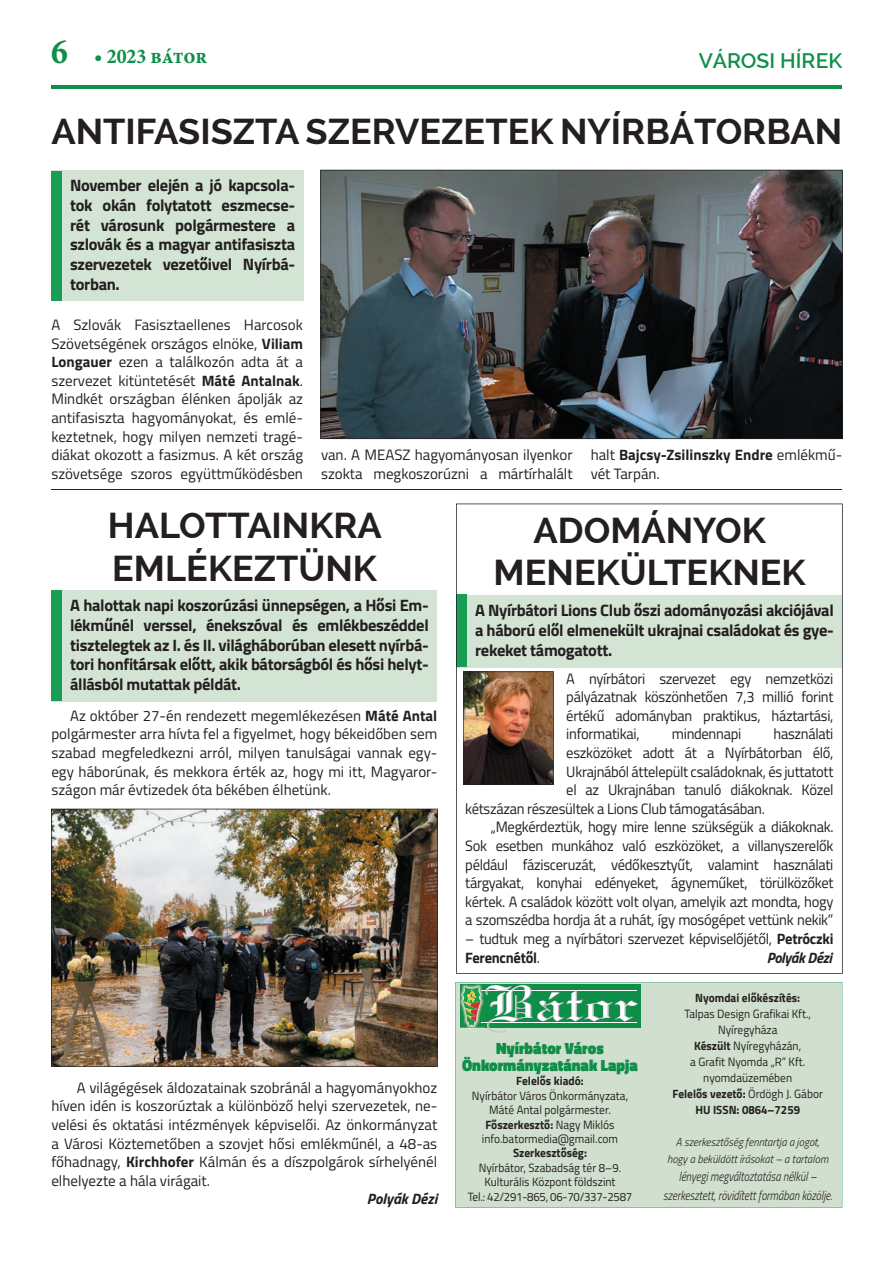
<style>
.page{position:relative;width:893px;height:1263px;background:#fff}
.page>*{position:absolute;margin:0;border:0;box-sizing:border-box;transform-origin:0 0}
.t1{font:700 36px/43.2px "Raleway";color:#231f20}
.t2{font:21px "Minion Pro Bold Cn Capt";letter-spacing:-.005em;color:#0e8e49}
.t3{font:600 21px "Raleway";color:#0e8e49}
.t4{font:700 16.5px/19.8px "Titillium";letter-spacing:-.02em;color:#231f20;text-align:justify}
.t5{font:900 16.5px/17.4px "Titillium";color:#0e8e49;text-align:center;scale:.92 1}
.t6{font:15px/18.6px "Titillium";letter-spacing:-.02em;color:#231f20;text-align:justify}
.t7{font:15px/18.6px "Titillium";color:#231f20}
.t8{font:italic 700 15px "Titillium";letter-spacing:-.015em;color:#231f20}
.t9{font:italic 300 13.05px/18.6px "Titillium";color:#231f20;text-align:center;scale:.82 1}
.t10{font:12px/16px "Titillium";color:#231f20;text-align:center;scale:.95 1}
.t11{font:700 12px "Titillium";color:#231f20;scale:.95 1}
.t12{font:italic 300 11.25px/16px "Titillium";color:#231f20;text-align:center;scale:.95 1}
.s1{font-size:35.55px}
.s2{font-weight:700}
</style>
<div class="page">
<hr style="left:51px;top:86px;width:791px;height:3px;background:#0e8e49">
<div style="left:51px;top:170px;width:253px;height:131px;background:#d3e4d4"></div>
<div style="left:51px;top:590px;width:386px;height:112px;background:#d3e4d4"></div>
<div style="left:51px;top:171px;width:11px;height:129px;background:#199f55"></div>
<div style="left:51px;top:590px;width:11px;height:111px;background:#199f55"></div>
<img style="left:320px;top:170px;width:523px;height:269px">
<img style="left:51px;top:809px;width:387px;height:258px">
<svg style="left:456px;top:503px;width:387px;height:471px"></svg>
<img style="left:463px;top:671px;width:91px;height:113px">
<hr style="left:51px;top:489px;width:791px;height:1px;background:#231f20">
<div style="left:455px;top:982px;width:387px;height:226px;background:#d0dfce"></div>
<div style="left:460px;top:984px;width:180px;height:43px;background:#0e8e49"></div>
<img style="left:459px;top:983px;width:26px;height:47px">
<img style="left:460px;top:984px;width:25px;height:43px">
<svg style="left:463px;top:985px;width:175px;height:47px"></svg>
<h2 class="t2" style="left:51px;top:42px;width:158px"><span class="s1">6</span> • 2023 bátor</h2>
<h2 class="t3" style="left:699px;top:48px;width:145px">VÁROSI HÍREK</h2>
<h1 class="t1" style="left:51px;top:110px;width:792px">ANTIFASISZTA SZERVEZETEK NYÍRBÁTORBAN</h1>
<p class="t4" style="left:70px;top:174px;width:227px">November elején a jó kapcsola&shy;tok okán folytatott eszmecse&shy;rét városunk polgármestere a szlovák és a magyar antifasiszta szervezetek vezetőivel Nyírbá&shy;torban.</p>
<p class="t6" style="left:51px;top:315px;width:253px">A Szlovák Fasisztaellenes Harcosok Szövetségének országos elnöke, <span class="s2">Viliam Longauer</span> ezen a találkozón adta át a szervezet kitüntetését <span class="s2">Máté Antalnak</span>.<br>Mindkét országban élénken ápolják az antifasiszta hagyományokat, és emlé&shy;keztetnek, hogy milyen nemzeti tragé&shy;diákat okozott a fasizmus. A két ország szövetsége szoros együttműködésben</p>
<p class="t7" style="left:321px;top:445px;width:253px">van. A MEASZ hagyományosan ilyenkor szokta megkoszorúzni a mártírhalált</p>
<p class="t7" style="left:591px;top:445px;width:253px">halt <span class="s2">Bajcsy-Zsilinszky Endre</span> emlékmű&shy;vét Tarpán.</p>
<h1 class="t1" style="left:108px;top:504px;width:275px">HALOTTAINKRA<br>EMLÉKEZTÜNK</h1>
<h1 class="t1" style="left:494px;top:510px;width:313px;line-height:42px;text-align:center">ADOMÁNYOK<br>MENEKÜLTEKNEK</h1>
<p class="t4" style="left:70px;top:594px;width:360px">A halottak napi koszorúzási ünnepségen, a Hősi Em&shy;lékműnél verssel, énekszóval és emlékbeszéddel tisztelegtek az I. és II. világháborúban elesett nyírbá&shy;tori honfitársak előtt, akik bátorságból és hősi helyt&shy;állásból mutattak példát.</p>
<p class="t4" style="left:475px;top:599px;width:360px">A Nyírbátori Lions Club őszi adományozási akciójával a háború elől elmenekült ukrajnai családokat és gye&shy;rekeket támogatott.</p>
<p class="t6" style="left:566px;top:668px;width:269px">A nyírbátori szervezet egy nemzetközi pályázatnak köszönhetően 7,3 millió forint értékű adományban praktikus, háztartási, informatikai,</p>
<p class="t6" style="left:51px;top:705px;width:387px;text-indent:19px">Az október 27-én rendezett megemlékezésen <span class="s2">Máté Antal </span>polgármester arra hívta fel a figyelmet, hogy békeidőben sem szabad megfeledkezni arról, milyen tanulságai vannak egy&shy;egy háborúnak, és mekkora érték az, hogy mi itt, Magyaror&shy;szágon már évtizedek óta békében élhetünk.</p>
<p class="t6" style="left:672px;top:724px;width:71px">mindennapi</p>
<p class="t6" style="left:773px;top:724px;width:61px">használati</p>
<p class="t6" style="left:566px;top:743px;width:269px">eszközöket adott át a Nyírbátorban élő,</p>
<p class="t6" style="left:566px;top:761px;width:269px">Ukrajnából áttelepült családoknak, és juttatott</p>
<p class="t6" style="left:566px;top:780px;width:269px">el az Ukrajnában tanuló diákoknak. Közel</p>
<p class="t6" style="left:465px;top:798px;width:301px">kétszázan részesültek a Lions Club támogatásában.</p>
<p class="t6" style="left:491px;top:817px;width:344px">„Megkérdeztük, hogy mire lenne szükségük a diákoknak.</p>
<p class="t6" style="left:465px;top:836px;width:370px">Sok esetben munkához való eszközöket, a villanyszerelők</p>
<p class="t6" style="left:465px;top:854px;width:370px">például fázisceruzát, védőkesztyűt, valamint használati</p>
<p class="t6" style="left:465px;top:873px;width:370px">tárgyakat, konyhai edényeket, ágyneműket, törülközőket</p>
<p class="t6" style="left:465px;top:891px;width:370px">kértek. A családok között volt olyan, amelyik azt mondta, hogy</p>
<p class="t6" style="left:465px;top:910px;width:370px">a szomszédba hordja át a ruhát, így mosógépet vettünk nekik”</p>
<p class="t6" style="left:465px;top:929px;width:370px">– tudtuk meg a nyírbátori szervezet képviselőjétől, <span class="s2">Petróczki<br>Ferencnétől</span>.</p>
<p class="t8" style="left:767px;top:945px;width:67px">Polyák Dézi</p>
<p class="t6" style="left:51px;top:1077px;width:387px;text-indent:26px">A világégések áldozatainak szobránál a hagyományokhoz híven idén is koszorúztak a különböző helyi szervezetek, ne&shy;velési és oktatási intézmények képviselői. Az önkormányzat a Városi Köztemetőben a szovjet hősi emlékműnél, a 48-as főhadnagy, <span class="s2">Kirchhofer</span> Kálmán és a díszpolgárok sírhelyénél elhelyezte a hála virágait.</p>
<p class="t8" style="left:367px;top:1187px;width:72px">Polyák Dézi</p>
<p class="t5" style="left:462px;top:1039px;width:193px">Nyírbátor Város<br>Önkormányzatának Lapja</p>
<p class="t11" style="left:516px;top:1072px;width:73px">Felelős kiadó:</p>
<p class="t10" style="left:472px;top:1088px;width:166px;line-height:14.4px">Nyírbátor Város Önkormányzata,<br>Máté Antal polgármester.<br><span class="s2">Főszerkesztő:</span> Nagy Miklós info.batormedia@gmail.com</p>
<p class="t11" style="left:513px;top:1144px;width:79px">Szerkesztőség:</p>
<p class="t10" style="left:468px;top:1160px;width:175px;line-height:14.4px">Nyírbátor, Szabadság tér 8–9.<br>Kulturális Központ földszint<br>Tel.: 42/291-865, 06-70/337-2587</p>
<p class="t11" style="left:695px;top:988px;width:112px">Nyomdai előkészítés:</p>
<p class="t10" style="left:672px;top:1005px;width:160px">Talpas Design Grafikai Kft.,<br>Nyíregyháza<br><span class="s2">Készült</span> Nyíregyházán,<br>a Grafit Nyomda „R” Kft. nyomdaüzemében<br><span class="s2">Felelős vezető:</span> Ördögh J. Gábor<br><span class="s2">HU ISSN: 0864–7259</span></p>
<p class="t12" style="left:667px;top:1134px;width:171px">A szerkesztőség fenntartja a jogot, hogy a beküldött írásokat – a tartalom</p>
<p class="t9" style="left:663px;top:1166px;width:208px">lényegi megváltoztatása nélkül – szerkesztett, rövidített formában közölje.</p>
</div>
